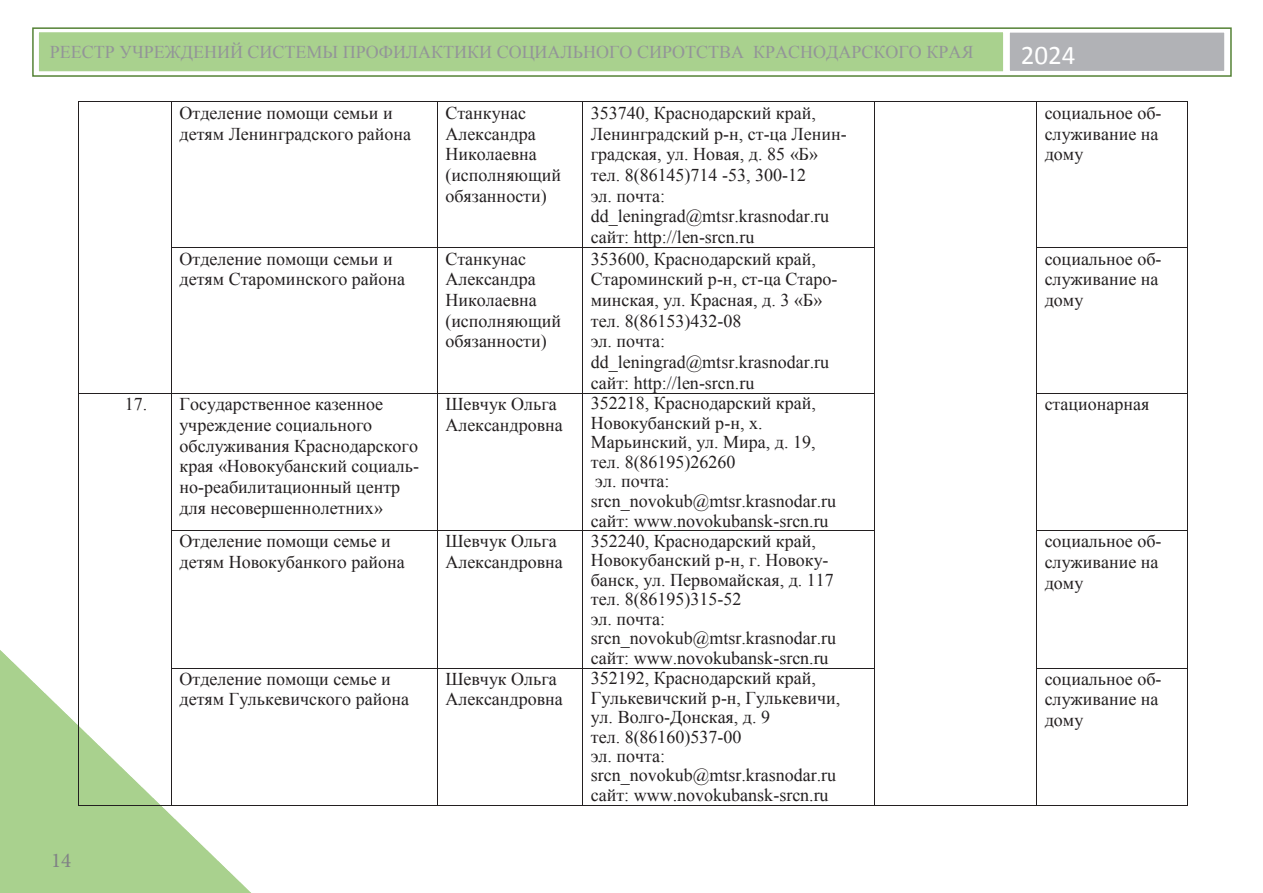
<style>
.page{position:relative;width:1263px;height:893px;background:#fff}
.page>*{position:absolute;margin:0;border:0;box-sizing:border-box;transform-origin:0 0}
.t1{font:27px "Calibri";color:#fff}
.t2{font:21px "Minion Pro";color:#808285}
.t3{font:18px/20.7px "Times New Roman";color:#231f20}
.t4{font:18px "Times New Roman";color:#939598}
</style>
<div class="page">
<img style="left:0;top:650px;width:251px;height:243px">
<div style="left:38px;top:31px;width:966px;height:41px;background:#a9d18e"></div>
<div style="left:37px;top:30px;width:968px;height:44px;border:2px solid #fff"></div>
<div style="left:1008px;top:31px;width:218px;height:41px;background:#b1b2b6"></div>
<div style="left:1007px;top:30px;width:220px;height:44px;border:3px solid #fff"></div>
<img style="left:1010px;top:38px;width:214px;height:28px">
<div style="left:32px;top:27px;width:1200px;height:50px;border:2px solid #548235"></div>
<hr style="left:79px;top:102px;width:92px;height:1px;background:#231f20">
<hr style="left:172px;top:102px;width:265px;height:1px;background:#231f20">
<hr style="left:437px;top:102px;width:145px;height:1px;background:#231f20">
<hr style="left:583px;top:102px;width:291px;height:1px;background:#231f20">
<hr style="left:874px;top:102px;width:162px;height:1px;background:#231f20">
<hr style="left:1037px;top:102px;width:150px;height:1px;background:#231f20">
<hr style="left:78px;top:102px;width:1px;height:145px;background:#231f20">
<hr style="left:171px;top:102px;width:1px;height:145px;background:#231f20">
<hr style="left:437px;top:102px;width:1px;height:145px;background:#231f20">
<hr style="left:582px;top:102px;width:1px;height:145px;background:#231f20">
<hr style="left:874px;top:102px;width:1px;height:145px;background:#231f20">
<hr style="left:1036px;top:102px;width:1px;height:145px;background:#231f20">
<hr style="left:1187px;top:102px;width:1px;height:145px;background:#231f20">
<hr style="left:172px;top:247px;width:265px;height:1px;background:#231f20">
<hr style="left:437px;top:247px;width:145px;height:1px;background:#231f20">
<hr style="left:583px;top:247px;width:291px;height:1px;background:#231f20">
<hr style="left:1037px;top:247px;width:150px;height:1px;background:#231f20">
<hr style="left:78px;top:248px;width:1px;height:145px;background:#231f20">
<hr style="left:171px;top:248px;width:1px;height:145px;background:#231f20">
<hr style="left:437px;top:248px;width:1px;height:145px;background:#231f20">
<hr style="left:582px;top:248px;width:1px;height:145px;background:#231f20">
<hr style="left:874px;top:248px;width:1px;height:145px;background:#231f20">
<hr style="left:1036px;top:248px;width:1px;height:145px;background:#231f20">
<hr style="left:1187px;top:248px;width:1px;height:145px;background:#231f20">
<hr style="left:79px;top:393px;width:92px;height:1px;background:#231f20">
<hr style="left:172px;top:393px;width:265px;height:1px;background:#231f20">
<hr style="left:437px;top:393px;width:145px;height:1px;background:#231f20">
<hr style="left:583px;top:393px;width:291px;height:1px;background:#231f20">
<hr style="left:1037px;top:393px;width:150px;height:1px;background:#231f20">
<hr style="left:78px;top:394px;width:1px;height:136px;background:#231f20">
<hr style="left:171px;top:394px;width:1px;height:136px;background:#231f20">
<hr style="left:437px;top:394px;width:1px;height:136px;background:#231f20">
<hr style="left:582px;top:394px;width:1px;height:136px;background:#231f20">
<hr style="left:874px;top:394px;width:1px;height:136px;background:#231f20">
<hr style="left:1036px;top:394px;width:1px;height:136px;background:#231f20">
<hr style="left:1187px;top:394px;width:1px;height:136px;background:#231f20">
<hr style="left:172px;top:530px;width:265px;height:1px;background:#231f20">
<hr style="left:437px;top:530px;width:145px;height:1px;background:#231f20">
<hr style="left:583px;top:530px;width:291px;height:1px;background:#231f20">
<hr style="left:1037px;top:530px;width:150px;height:1px;background:#231f20">
<hr style="left:78px;top:531px;width:1px;height:137px;background:#231f20">
<hr style="left:171px;top:531px;width:1px;height:137px;background:#231f20">
<hr style="left:437px;top:531px;width:1px;height:137px;background:#231f20">
<hr style="left:582px;top:531px;width:1px;height:137px;background:#231f20">
<hr style="left:874px;top:531px;width:1px;height:137px;background:#231f20">
<hr style="left:1036px;top:531px;width:1px;height:137px;background:#231f20">
<hr style="left:1187px;top:531px;width:1px;height:137px;background:#231f20">
<hr style="left:172px;top:668px;width:265px;height:1px;background:#231f20">
<hr style="left:437px;top:668px;width:145px;height:1px;background:#231f20">
<hr style="left:583px;top:668px;width:291px;height:1px;background:#231f20">
<hr style="left:1037px;top:668px;width:150px;height:1px;background:#231f20">
<hr style="left:78px;top:668px;width:1px;height:137px;background:#231f20">
<hr style="left:79px;top:805px;width:92px;height:1px;background:#231f20">
<hr style="left:171px;top:668px;width:1px;height:137px;background:#231f20">
<hr style="left:172px;top:805px;width:265px;height:1px;background:#231f20">
<hr style="left:437px;top:668px;width:1px;height:137px;background:#231f20">
<hr style="left:437px;top:805px;width:145px;height:1px;background:#231f20">
<hr style="left:582px;top:668px;width:1px;height:137px;background:#231f20">
<hr style="left:583px;top:805px;width:291px;height:1px;background:#231f20">
<hr style="left:874px;top:668px;width:1px;height:137px;background:#231f20">
<hr style="left:874px;top:805px;width:162px;height:1px;background:#231f20">
<hr style="left:1036px;top:668px;width:1px;height:137px;background:#231f20">
<hr style="left:1037px;top:805px;width:150px;height:1px;background:#231f20">
<hr style="left:1187px;top:668px;width:1px;height:137px;background:#231f20">
<p class="t4" style="left:50px;top:40px;width:925px">РЕЕСТР УЧРЕЖДЕНИЙ СИСТЕМЫ ПРОФИЛАКТИКИ СОЦИАЛЬНОГО СИРОТСТВА КРАСНОДАРСКОГО КРАЯ</p>
<p class="t1" style="left:1021px;top:38px;width:56px">2024</p>
<p class="t2" style="left:51px;top:846px;width:22px">14</p>
<p class="t3" style="left:180px;top:102px;width:233px">Отделение помощи семьи и детям Ленинградского района</p>
<p class="t3" style="left:445px;top:102px;width:117px">Станкунас<br>Александра<br>Николаевна (исполняющий обязанности)</p>
<p class="t3" style="left:591px;top:102px;width:257px">353740, Краснодарский край,<br>Ленинградский р-н, ст-ца Ленин&shy;градская, ул. Новая, д. 85 «Б» тел. 8(86145)714 -53, 300-12<br>эл. почта: dd_leningrad@mtsr.krasnodar.ru сайт: http://len-srcn.ru</p>
<p class="t3" style="left:1045px;top:102px;width:118px">социальное об&shy;служивание на дому</p>
<p class="t3" style="left:180px;top:248px;width:227px">Отделение помощи семьи и детям Староминского района</p>
<p class="t3" style="left:445px;top:248px;width:117px">Станкунас<br>Александра<br>Николаевна (исполняющий обязанности)</p>
<p class="t3" style="left:591px;top:248px;width:248px">353600, Краснодарский край,<br>Староминский р-н, ст-ца Старо&shy;минская, ул. Красная, д. 3 «Б» тел. 8(86153)432-08<br>эл. почта: dd_leningrad@mtsr.krasnodar.ru сайт: http://len-srcn.ru</p>
<p class="t3" style="left:1045px;top:248px;width:118px">социальное об&shy;служивание на дому</p>
<p class="t3" style="left:180px;top:393px;width:241px;text-indent:-55px">17. Государственное казенное учреждение социального обслуживания Краснодарского края «Новокубанский социаль&shy;но-реабилитационный центр для несовершеннолетних»</p>
<p class="t3" style="left:445px;top:393px;width:119px">Шевчук Ольга<br>Александровна</p>
<p class="t3" style="left:591px;top:393px;width:247px;line-height:19.5px">352218, Краснодарский край,<br>Новокубанский р-н, х.<br>Марьинский, ул. Мира, д. 19, тел. 8(86195)26260<br>эл. почта: srcn_novokub@mtsr.krasnodar.ru сайт: www.novokubansk-srcn.ru</p>
<p class="t3" style="left:1045px;top:393px;width:106px">стационарная</p>
<p class="t3" style="left:180px;top:531px;width:227px">Отделение помощи семье и детям Новокубанкого района</p>
<p class="t3" style="left:445px;top:531px;width:119px">Шевчук Ольга<br>Александровна</p>
<p class="t3" style="left:591px;top:531px;width:247px;line-height:19.5px">352240, Краснодарский край,<br>Новокубанский р-н, г. Новоку&shy;банск, ул. Первомайская, д. 117 тел. 8(86195)315-52<br>эл. почта: srcn_novokub@mtsr.krasnodar.ru сайт: www.novokubansk-srcn.ru</p>
<p class="t3" style="left:1045px;top:531px;width:118px">социальное об&shy;служивание на дому</p>
<p class="t3" style="left:180px;top:668px;width:231px">Отделение помощи семье и детям Гулькевичского района</p>
<p class="t3" style="left:445px;top:668px;width:119px">Шевчук Ольга<br>Александровна</p>
<p class="t3" style="left:591px;top:668px;width:251px;line-height:19.5px">352192, Краснодарский край,<br>Гулькевичский р-н, Гулькевичи, ул. Волго-Донская, д. 9<br>тел. 8(86160)537-00<br>эл. почта: srcn_novokub@mtsr.krasnodar.ru сайт: www.novokubansk-srcn.ru</p>
<p class="t3" style="left:1045px;top:668px;width:118px">социальное об&shy;служивание на дому</p>
</div>
